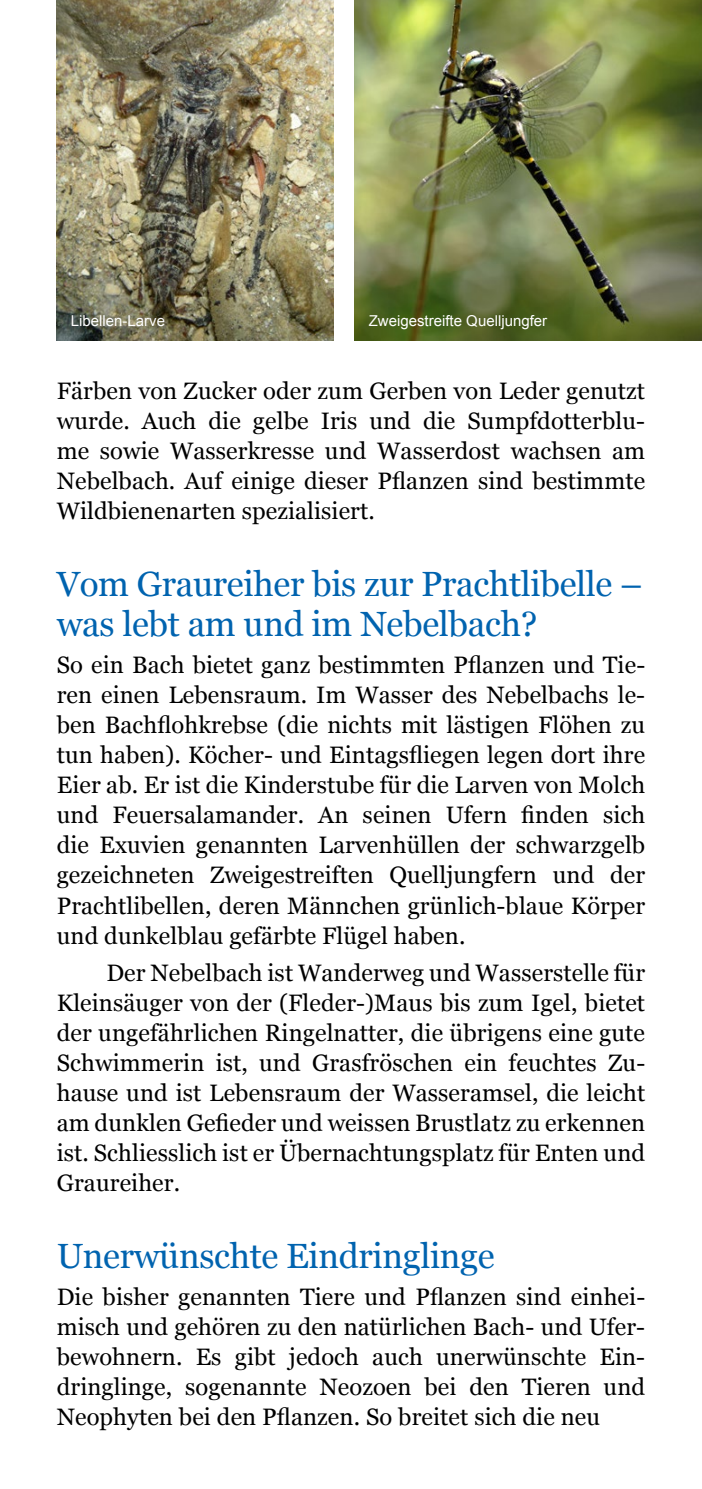
<style>
.page{position:relative;width:702px;height:1489px;background:#fff}
.page>*{position:absolute;margin:0;border:0;box-sizing:border-box;transform-origin:0 0}
.t1{font:35px/40px "Georgia";letter-spacing:-.01em;color:#0063af}
.t2{font:23.75px/30px "Georgia";letter-spacing:.005em;color:#000;text-align:justify}
.t3{font:15px "Arial";color:#fff}
</style>
<div class="page">
<img style="left:57px;top:0;width:276px;height:340px">
<img style="left:354px;top:0;width:348px;height:340px">
<p class="t3" style="left:71px;top:311px;width:96px">Libellen-Larve</p>
<p class="t3" style="left:369px;top:311px;width:180px">Zweigestreifte Quelljungfer</p>
<p class="t2" style="left:57px;top:375px;width:590px">Färben von Zucker oder zum Gerben von Leder genutzt wurde. Auch die gelbe Iris und die Sumpfdotterblu&shy;me sowie Wasserkresse und Wasserdost wachsen am Nebelbach. Auf einige dieser Pflanzen sind bestimmte Wildbienenarten spezialisiert.</p>
<h1 class="t1" style="left:57px;top:562px;width:587px">Vom Graureiher bis zur Prachtlibelle – was lebt am und im Nebelbach?</h1>
<p class="t2" style="left:57px;top:649px;width:590px">So ein Bach bietet ganz bestimmten Pflanzen und Tie&shy;ren einen Lebensraum. Im Wasser des Nebelbachs le&shy;ben Bachflohkrebse (die nichts mit lästigen Flöhen zu tun haben). Köcher- und Eintagsfliegen legen dort ihre Eier ab. Er ist die Kinderstube für die Larven von Molch und Feuersalamander. An seinen Ufern finden sich die Exuvien genannten Larvenhüllen der schwarzgelb gezeichneten Zweigestreiften Quelljungfern und der Prachtlibellen, deren Männchen grünlich-blaue Körper und dunkelblau gefärbte Flügel haben.</p>
<p class="t2" style="left:57px;top:956px;width:590px;text-indent:50px">Der Nebelbach ist Wanderweg und Wasserstelle für Kleinsäuger von der (Fleder-)Maus bis zum Igel, bietet der ungefährlichen Ringelnatter, die übrigens eine gute Schwimmerin ist, und Grasfröschen ein feuchtes Zu&shy;hause und ist Lebensraum der Wasseramsel, die leicht am dunklen Gefieder und weissen Brustlatz zu erkennen ist. Schliesslich ist er Übernachtungsplatz für Enten und Graureiher.</p>
<h1 class="t1" style="left:57px;top:1234px;width:439px">Unerwünschte Eindringlinge</h1>
<p class="t2" style="left:57px;top:1280px;width:590px">Die bisher genannten Tiere und Pflanzen sind einhei&shy;misch und gehören zu den natürlichen Bach- und Ufer&shy;bewohnern. Es gibt jedoch auch unerwünschte Ein&shy;dringlinge, sogenannte Neozoen bei den Tieren und Neophyten bei den Pflanzen. So breitet sich die neu</p>
</div>
